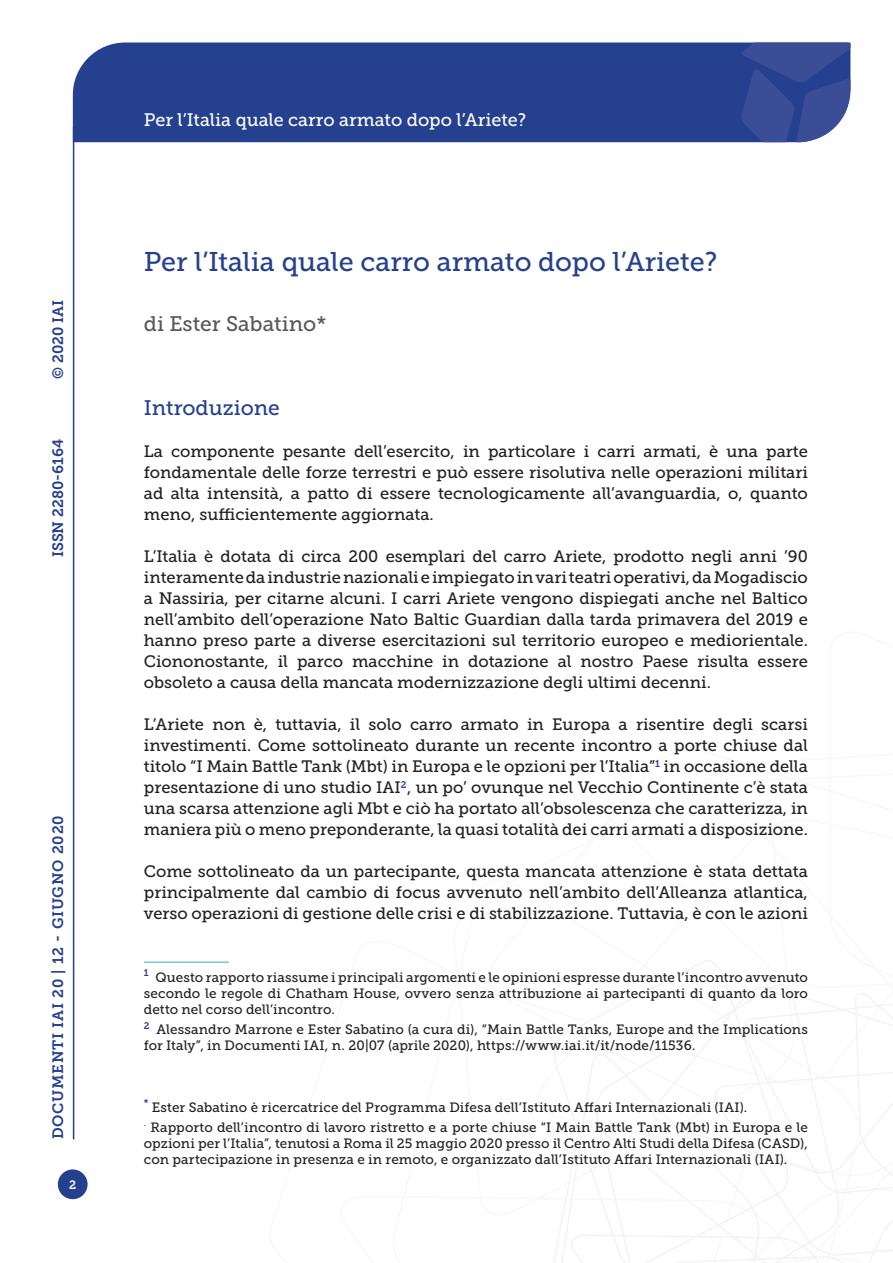
<style>
.page{position:relative;width:893px;height:1263px;background:#fff}
.page>*{position:absolute;margin:0;border:0;box-sizing:border-box;transform-origin:0 0}
.Titolo_prima{font:27px "Museo Slab 500";color:#25408f}
.Autori{font:21px "Museo Slab 500";color:#58595b}
.Titolo_paragrafo{font:21px "Museo Slab 500";letter-spacing:-.005em;color:#25408f}
.t1{font:18px "Museo Slab 500";color:#fff}
.Testo{font:16.5px/21px "Museo Slab 500";color:#231f20;text-align:justify}
.t2{font:15px "Museo Slab 700";letter-spacing:.05em;color:#25408f}
.t3{font:15px "Museo Slab 700";color:#25408f}
.Nota{font:13.5px/16.2px "Museo Slab 500";letter-spacing:.01em;color:#231f20;text-align:justify}
.t4{font:12px "Museo Slab 700";color:#fff}
</style>
<div class="page">
<svg style="left:553px;top:960px;width:340px;height:303px"></svg>
<div style="left:73px;top:43px;width:668px;height:99px;background:#25408f"></div>
<svg style="left:741px;top:43px;width:109px;height:99px;background:#3f529a"></svg>
<div style="left:58px;top:1169px;width:30px;height:30px;background:#25408f;border-radius:50%"></div>
<hr style="left:73px;top:126px;width:1px;height:1013px;background:#25408f">
<hr style="left:144px;top:962px;width:85px;height:1px;background:#39a7cc">
<p class="t2" style="left:50px;top:379px;width:80px;rotate:-90deg">© 2020 IAI</p>
<p class="t3" style="left:50px;top:557px;width:120px;rotate:-90deg">ISSN 2280-6164</p>
<p class="t2" style="left:50px;top:1139px;width:325px;rotate:-90deg">DOCUMENTI IAI 20 | 12 - GIUGNO 2020</p>
<p class="t4" style="left:69px;top:1178px;width:9px">2</p>
<p class="t1" style="left:144px;top:110px;width:384px">Per l’Italia quale carro armato dopo l’Ariete?</p>
<p class="Titolo_prima" style="left:144px;top:247px;width:575px">Per l’Italia quale carro armato dopo l’Ariete?</p>
<p class="Autori" style="left:144px;top:312px;width:184px">di Ester Sabatino*</p>
<p class="Titolo_paragrafo" style="left:144px;top:396px;width:138px">Introduzione</p>
<p class="Testo" style="left:144px;top:441px;width:666px">La componente pesante dell’esercito, in particolare i carri armati, è una parte fondamentale delle forze terrestri e può essere risolutiva nelle operazioni militari ad alta intensità, a patto di essere tecnologicamente all’avanguardia, o, quanto meno, sufficientemente aggiornata.</p>
<p class="Testo" style="left:144px;top:546px;width:666px">L’Italia è dotata di circa 200 esemplari del carro Ariete, prodotto negli anni ’90 interamente da industrie nazionali e impiegato in vari teatri operativi, da Mogadiscio a Nassiria, per citarne alcuni. I carri Ariete vengono dispiegati anche nel Baltico nell’ambito dell’operazione Nato Baltic Guardian dalla tarda primavera del 2019 e hanno preso parte a diverse esercitazioni sul territorio europeo e mediorientale.<br>Ciononostante, il parco macchine in dotazione al nostro Paese risulta essere obsoleto a causa della mancata modernizzazione degli ultimi decenni.</p>
<p class="Testo" style="left:144px;top:714px;width:666px">L’Ariete non è, tuttavia, il solo carro armato in Europa a risentire degli scarsi investimenti. Come sottolineato durante un recente incontro a porte chiuse dal titolo “I Main Battle Tank (Mbt) in Europa e le opzioni per l’Italia”<sup>1</sup> in occasione della presentazione di uno studio IAI<sup>2</sup>, un po’ ovunque nel Vecchio Continente c’è stata una scarsa attenzione agli Mbt e ciò ha portato all’obsolescenza che caratterizza, in maniera più o meno preponderante, la quasi totalità dei carri armati a disposizione.</p>
<p class="Testo" style="left:144px;top:861px;width:666px">Come sottolineato da un partecipante, questa mancata attenzione è stata dettata principalmente dal cambio di focus avvenuto nell’ambito dell’Alleanza atlantica, verso operazioni di gestione delle crisi e di stabilizzazione. Tuttavia, è con le azioni</p>
<p class="Nota" style="left:144px;top:969px;width:666px"><sup>1</sup> Questo rapporto riassume i principali argomenti e le opinioni espresse durante l’incontro avvenuto secondo le regole di Chatham House, ovvero senza attribuzione ai partecipanti di quanto da loro detto nel corso dell’incontro.</p>
<p class="Nota" style="left:144px;top:1021px;width:666px"><sup>2</sup> Alessandro Marrone e Ester Sabatino (a cura di), “Main Battle Tanks, Europe and the Implications for Italy”, in Documenti IAI, n. 20|07 (aprile 2020), https://www.iai.it/it/node/11536.</p>
<p class="Nota" style="left:144px;top:1099px;width:605px"><sup>*</sup> Ester Sabatino è ricercatrice del Programma Difesa dell’Istituto Affari Internazionali (IAI).</p>
<p class="Nota" style="left:144px;top:1119px;width:665px"><sup>.</sup> Rapporto dell’incontro di lavoro ristretto e a porte chiuse “I Main Battle Tank (Mbt) in Europa e le opzioni per l’Italia”, tenutosi a Roma il 25 maggio 2020 presso il Centro Alti Studi della Difesa (CASD), con partecipazione in presenza e in remoto, e organizzato dall’Istituto Affari Internazionali (IAI).</p>
</div>
